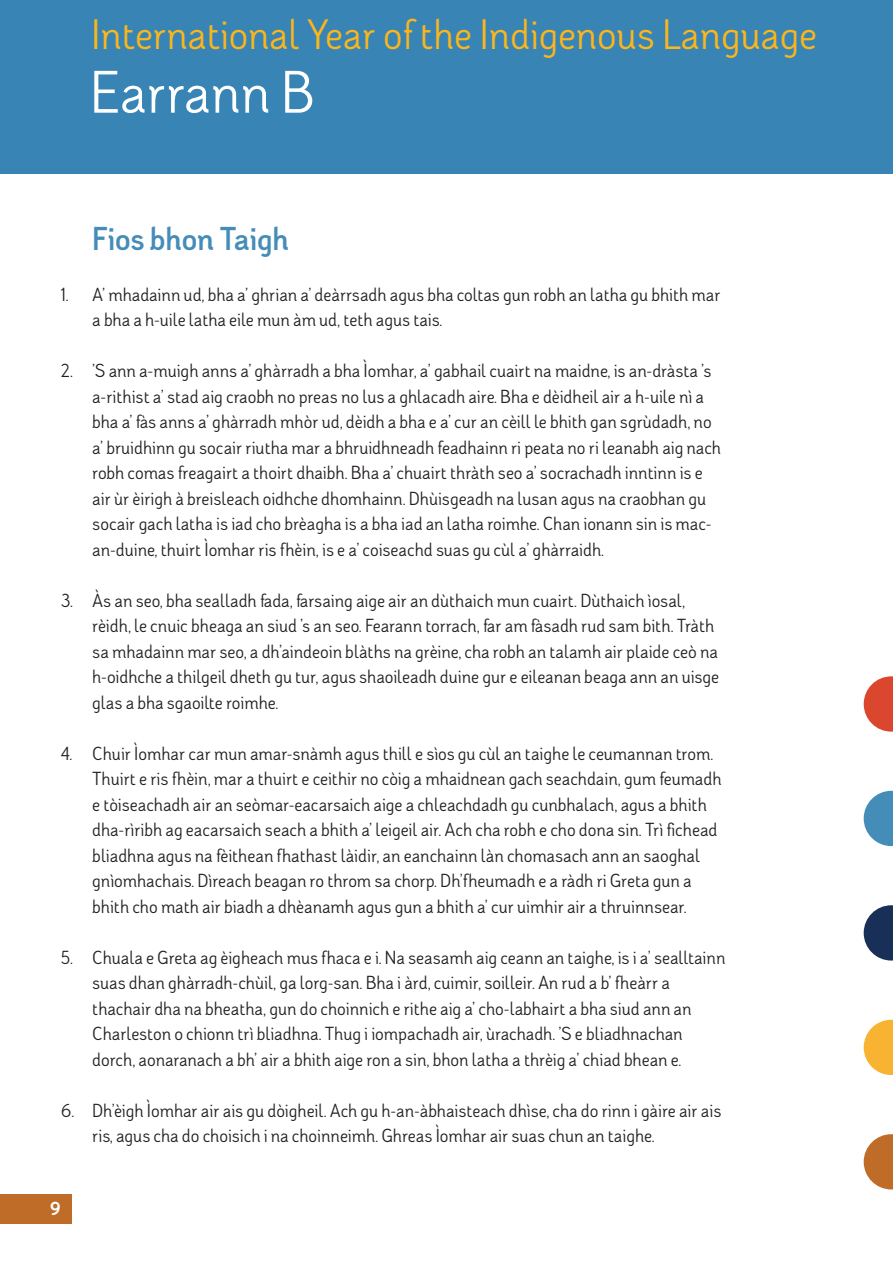
<style>
.page{position:relative;width:893px;height:1263px;background:#fff}
.page>*{position:absolute;margin:0;border:0;box-sizing:border-box;transform-origin:0 0}
.t1{font:57px "Adoquin";color:#fff}
.t2{font:40.5px "Adoquin";color:#fcb61c}
.t3{font:700 31.5px "Adoquin";color:#458db9}
.t4{font:18px/25.5px "Adoquin";color:#231f20}
.t5{font:900 18px "Adoquin";color:#fff}
</style>
<div class="page">
<div style="left:0;top:1194px;width:72px;height:30px;background:#bf6c28"></div>
<div style="left:0;top:0;width:893px;height:174px;background:#3885b5"></div>
<svg style="left:864px;top:1134px;width:29px;height:55px"></svg>
<svg style="left:864px;top:1020px;width:29px;height:55px"></svg>
<svg style="left:864px;top:905px;width:29px;height:55px"></svg>
<svg style="left:864px;top:791px;width:29px;height:55px"></svg>
<svg style="left:864px;top:676px;width:29px;height:56px"></svg>
<p class="t2" style="left:91px;top:10px;width:727px">International Year of the Indigenous Language</p>
<p class="t1" style="left:90px;top:57px;width:227px">Earrann B</p>
<p class="t3" style="left:92px;top:218px;width:198px">Fios bhon Taigh</p>
<p class="t4" style="left:92px;top:282px;width:630px;text-indent:-32px">1. A’ mhadainn ud, bha a’ ghrian a’ deàrrsadh agus bha coltas gun robh an latha gu bhith mar a bha a h-uile latha eile mun àm ud, teth agus tais.</p>
<p class="t4" style="left:92px;top:358px;width:630px;text-indent:-32px">2. ’S ann a-muigh anns a’ ghàrradh a bha Ìomhar, a’ gabhail cuairt na maidne, is an-dràsta ’s a-rithist a’ stad aig craobh no preas no lus a ghlacadh aire. Bha e dèidheil air a h-uile nì a bha a’ fàs anns a’ ghàrradh mhòr ud, dèidh a bha e a’ cur an cèill le bhith gan sgrùdadh, no a’ bruidhinn gu socair riutha mar a bhruidhneadh feadhainn ri peata no ri leanabh aig nach robh comas freagairt a thoirt dhaibh. Bha a’ chuairt thràth seo a’ socrachadh inntinn is e air ùr èirigh à breisleach oidhche dhomhainn. Dhùisgeadh na lusan agus na craobhan gu socair gach latha is iad cho brèagha is a bha iad an latha roimhe. Chan ionann sin is mac&shy;an-duine, thuirt Ìomhar ris fhèin, is e a’ coiseachd suas gu cùl a’ ghàrraidh.</p>
<p class="t4" style="left:92px;top:588px;width:628px;text-indent:-32px">3. Às an seo, bha sealladh fada, farsaing aige air an dùthaich mun cuairt. Dùthaich ìosal, rèidh, le cnuic bheaga an siud ’s an seo. Fearann torrach, far am fàsadh rud sam bith. Tràth sa mhadainn mar seo, a dh’aindeoin blàths na grèine, cha robh an talamh air plaide ceò na h-oidhche a thilgeil dheth gu tur, agus shaoileadh duine gur e eileanan beaga ann an uisge glas a bha sgaoilte roimhe.</p>
<p class="t4" style="left:92px;top:741px;width:631px;text-indent:-32px">4. Chuir Ìomhar car mun amar-snàmh agus thill e sìos gu cùl an taighe le ceumannan trom.<br>Thuirt e ris fhèin, mar a thuirt e ceithir no còig a mhaidnean gach seachdain, gum feumadh e tòiseachadh air an seòmar-eacarsaich aige a chleachdadh gu cunbhalach, agus a bhith dha-rìribh ag eacarsaich seach a bhith a’ leigeil air. Ach cha robh e cho dona sin. Trì fichead bliadhna agus na fèithean fhathast làidir, an eanchainn làn chomasach ann an saoghal gnìomhachais. Dìreach beagan ro throm sa chorp. Dh’fheumadh e a ràdh ri Greta gun a bhith cho math air biadh a dhèanamh agus gun a bhith a’ cur uimhir air a thruinnsear.</p>
<p class="t4" style="left:92px;top:945px;width:635px;text-indent:-32px">5. Chuala e Greta ag èigheach mus fhaca e i. Na seasamh aig ceann an taighe, is i a’ sealltainn suas dhan ghàrradh-chùil, ga lorg-san. Bha i àrd, cuimir, soilleir. An rud a b’ fheàrr a thachair dha na bheatha, gun do choinnich e rithe aig a’ cho-labhairt a bha siud ann an Charleston o chionn trì bliadhna. Thug i iompachadh air, ùrachadh. ’S e bliadhnachan dorch, aonaranach a bh’ air a bhith aige ron a sin, bhon latha a thrèig a’ chiad bhean e.</p>
<p class="t4" style="left:92px;top:1098px;width:631px;text-indent:-32px">6. Dh’èigh Ìomhar air ais gu dòigheil. Ach gu h-an-àbhaisteach dhìse, cha do rinn i gàire air ais ris, agus cha do choisich i na choinneimh. Ghreas Ìomhar air suas chun an taighe.</p>
<p class="t5" style="left:50px;top:1197px;width:12px">9</p>
</div>
